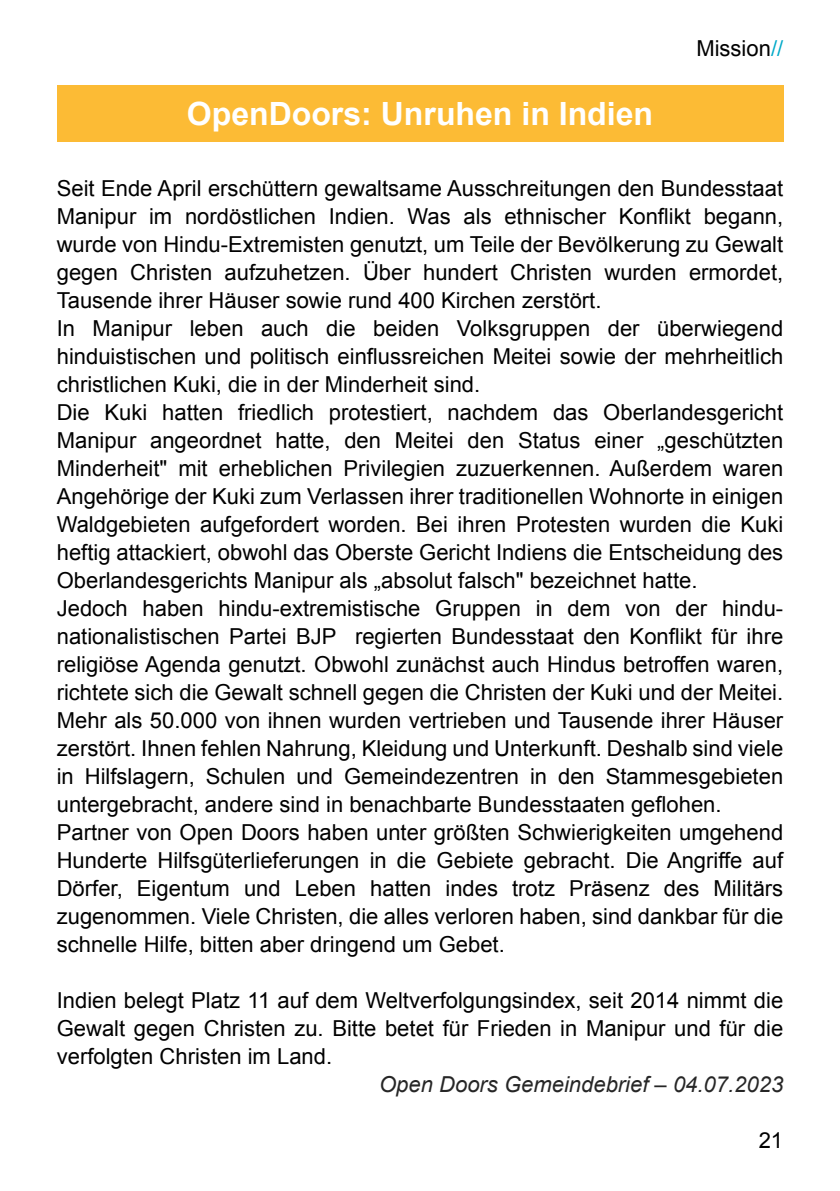
<style>
.page{position:relative;width:840px;height:1191px;background:#fff}
.page>*{position:absolute;margin:0;border:0;box-sizing:border-box;transform-origin:0 0}
.t1{font:700 32px "Arial";color:#fff}
.t2{font:22px/28px "Arial";color:#000}
.t3{font:italic 22px "Arial";color:#262626}
.s1{color:#00a9c8}
</style>
<div class="page">
<div style="left:57px;top:85px;width:725px;height:56px;background:#fcbb35"></div>
<h1 class="t1" style="left:187px;top:101px;width:467px">OpenDoors: Unruhen in Indien</h1>
<p class="t2" style="left:696px;top:36px;width:88px">Mission<span class="s1">//</span></p>
<p class="t2" style="left:57px;top:176px;width:727px">Seit Ende April erschüttern gewaltsame Ausschreitungen den Bundesstaat Manipur im nordöstlichen Indien. Was als ethnischer Konflikt begann, wurde von Hindu-Extremisten genutzt, um Teile der Bevölkerung zu Gewalt gegen Christen aufzuhetzen. Über hundert Christen wurden ermordet, Tausende ihrer Häuser sowie rund 400 Kirchen zerstört.<br>In Manipur leben auch die beiden Volksgruppen der überwiegend hinduistischen und politisch einflussreichen Meitei sowie der mehrheitlich christlichen Kuki, die in der Minderheit sind.<br>Die Kuki hatten friedlich protestiert, nachdem das Oberlandesgericht Manipur angeordnet hatte, den Meitei den Status einer „geschützten Minderheit" mit erheblichen Privilegien zuzuerkennen. Außerdem waren Angehörige der Kuki zum Verlassen ihrer traditionellen Wohnorte in einigen Waldgebieten aufgefordert worden. Bei ihren Protesten wurden die Kuki heftig attackiert, obwohl das Oberste Gericht Indiens die Entscheidung des Oberlandesgerichts Manipur als „absolut falsch" bezeichnet hatte.<br>Jedoch haben hindu-extremistische Gruppen in dem von der hindu&shy;nationalistischen Partei BJP regierten Bundesstaat den Konflikt für ihre religiöse Agenda genutzt. Obwohl zunächst auch Hindus betroffen waren, richtete sich die Gewalt schnell gegen die Christen der Kuki und der Meitei.<br>Mehr als 50.000 von ihnen wurden vertrieben und Tausende ihrer Häuser zerstört. Ihnen fehlen Nahrung, Kleidung und Unterkunft. Deshalb sind viele in Hilfslagern, Schulen und Gemeindezentren in den Stammesgebieten untergebracht, andere sind in benachbarte Bundesstaaten geflohen.<br>Partner von Open Doors haben unter größten Schwierigkeiten umgehend Hunderte Hilfsgüterlieferungen in die Gebiete gebracht. Die Angriffe auf Dörfer, Eigentum und Leben hatten indes trotz Präsenz des Militärs zugenommen. Viele Christen, die alles verloren haben, sind dankbar für die schnelle Hilfe, bitten aber dringend um Gebet.</p>
<p class="t2" style="left:57px;top:988px;width:727px;text-align:justify">Indien belegt Platz 11 auf dem Weltverfolgungsindex, seit 2014 nimmt die Gewalt gegen Christen zu. Bitte betet für Frieden in Manipur und für die verfolgten Christen im Land.</p>
<p class="t3" style="left:379px;top:1076px;width:405px">Open Doors Gemeindebrief – 04.07.2023</p>
<p class="t2" style="left:758px;top:1128px;width:26px">21</p>
</div>
